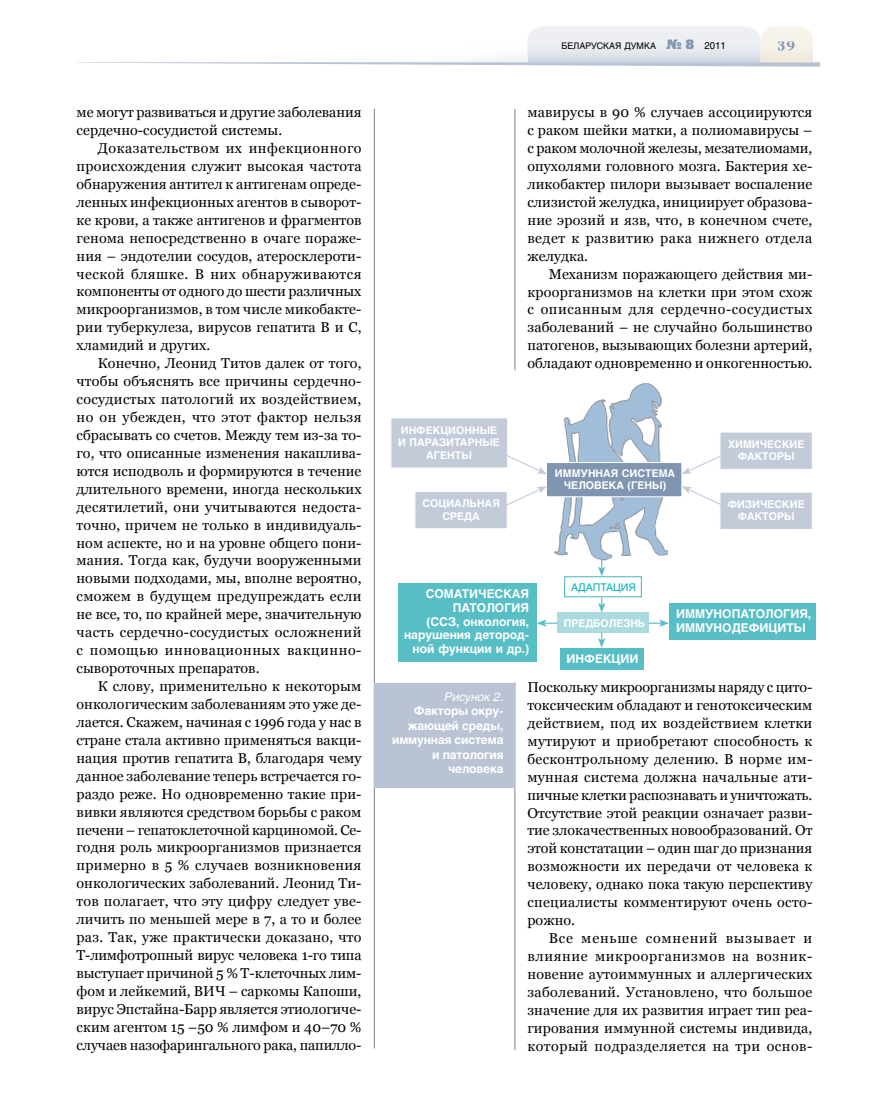
<style>
.page{position:relative;width:872px;height:1106px;background:#fff}
.page>*{position:absolute;margin:0;border:0;box-sizing:border-box;transform-origin:0 0}
.t1{font:14.25px/18px "Georgia";letter-spacing:.005em;color:#000;text-align:justify}
.t2{font:700 13.5px "Georgia";color:#8095af}
.t3{font:700 12px/14.4px "Helios";letter-spacing:-.005em;color:#fff;text-align:right}
.t4{font:italic 12px "Helios";letter-spacing:-.01em;color:#fff}
.t5{font:700 10.5px/12.6px "Helios";color:#fff}
.t6{font:10.5px "Helios";color:#00b0b6}
.t7{font:9px "Helios";color:#000}
.s1{font-family:"Black Grotesk C";font-size:13.5px;color:#8095af}
.s2{font-size:9.75px}
</style>
<div class="page">
<svg style="left:77px;top:26px;width:743px;height:41px"></svg>
<hr style="left:374px;top:109px;width:1px;height:939px;background:#818084">
<hr style="left:514px;top:109px;width:1px;height:261px;background:#818084">
<img style="left:554px;top:383px;width:113px;height:184px">
<hr style="left:514px;top:682px;width:1px;height:368px;background:#818084">
<div style="left:564px;top:576px;width:78px;height:21px;background:#fff;border:1px solid #56bec4"></div>
<div style="left:546px;top:462px;width:136px;height:35px;background:#8095af;border:1px solid #fff"></div>
<div style="left:390px;top:417px;width:118px;height:51px;background:#c3cbd9;border:1px solid #fff"></div>
<div style="left:414px;top:491px;width:93px;height:38px;background:#c3cbd9;border:1px solid #fff"></div>
<div style="left:719px;top:432px;width:93px;height:38px;background:#c3cbd9;border:1px solid #fff"></div>
<div style="left:719px;top:492px;width:93px;height:38px;background:#c3cbd9;border:1px solid #fff"></div>
<svg style="left:681px;top:454px;width:42px;height:20px"></svg>
<svg style="left:681px;top:486px;width:43px;height:21px"></svg>
<svg style="left:505px;top:454px;width:42px;height:20px"></svg>
<svg style="left:505px;top:486px;width:42px;height:21px"></svg>
<div style="left:557px;top:612px;width:92px;height:21px;background:#abdbde"></div>
<div style="left:560px;top:648px;width:84px;height:21px;background:#56bec4"></div>
<div style="left:669px;top:602px;width:146px;height:37px;background:#56bec4"></div>
<div style="left:398px;top:583px;width:138px;height:78px;background:#56bec4"></div>
<div style="left:374px;top:683px;width:140px;height:104px;background:#b9c3d3"></div>
<svg style="left:536px;top:619px;width:21px;height:8px"></svg>
<svg style="left:648px;top:619px;width:21px;height:8px"></svg>
<svg style="left:598px;top:632px;width:7px;height:16px"></svg>
<svg style="left:598px;top:597px;width:7px;height:16px"></svg>
<svg style="left:598px;top:558px;width:7px;height:18px"></svg>
<p class="t1" style="left:77px;top:103px;width:286px">ме могут развиваться и другие заболевания сердечно-сосудистой системы.</p>
<p class="t1" style="left:77px;top:139px;width:286px;text-indent:21px">Доказательством их инфекционного происхождения служит высокая частота обнаружения антител к антигенам опреде&shy;ленных инфекционных агентов в сыворот&shy;ке крови, а также антигенов и фрагментов генома непосредственно в очаге пораже&shy;ния – эндотелии сосудов, атеросклероти&shy;ческой бляшке. В них обнаруживаются компоненты от одного до шести различных микроорганизмов, в том числе микобакте&shy;рии туберкулеза, вирусов гепатита В и С, хламидий и других.</p>
<p class="t1" style="left:77px;top:354px;width:286px;text-indent:21px">Конечно, Леонид Титов далек от того, чтобы объяснять все причины сердечно&shy;сосудистых патологий их воздействием, но он убежден, что этот фактор нельзя сбрасывать со счетов. Между тем из-за то&shy;го, что описанные изменения накаплива&shy;ются исподволь и формируются в течение длительного времени, иногда нескольких десятилетий, они учитываются недоста&shy;точно, причем не только в индивидуаль&shy;ном аспекте, но и на уровне общего пони&shy;мания. Тогда как, будучи вооруженными новыми подходами, мы, вполне вероятно, сможем в будущем предупреждать если не все, то, по крайней мере, значительную часть сердечно-сосудистых осложнений с помощью инновационных вакцинно&shy;сывороточных препаратов.</p>
<p class="t1" style="left:77px;top:677px;width:286px;text-indent:21px">К слову, применительно к некоторым онкологическим заболеваниям это уже де&shy;лается. Скажем, начиная с 1996 года у нас в стране стала активно применяться вакци&shy;нация против гепатита В, благодаря чему данное заболевание теперь встречается го&shy;раздо реже. Но одновременно такие при&shy;вивки являются средством борьбы с раком печени – гепатоклеточной карциномой. Се&shy;годня роль микроорганизмов признается примерно в 5 % случаев возникновения онкологических заболеваний. Леонид Ти&shy;тов полагает, что эту цифру следует уве&shy;личить по меньшей мере в 7, а то и более раз. Так, уже практически доказано, что Т-лимфотропный вирус человека 1-го типа выступает причиной 5 % Т-клеточных лим&shy;фом и лейкемий, ВИЧ – саркомы Капоши, вирус Эпстайна-Барр является этиологиче&shy;ским агентом 15 –50 % лимфом и 40–70 % случаев назофарингального рака, папилло-</p>
<p class="t7" style="left:561px;top:40px;width:166px">БЕЛАРУСКАЯ ДУМКА <span class="s1">№ 8</span> <span class="s2">2011</span></p>
<p class="t2" style="left:778px;top:36px;width:19px">39</p>
<p class="t5" style="left:401px;top:423px;width:64px">Инфекционн</p>
<p class="t5" style="left:480px;top:423px;width:19px">ые</p>
<p class="t5" style="left:398px;top:436px;width:103px">и паразитарные</p>
<p class="t5" style="left:426px;top:449px;width:47px">агенты</p>
<p class="t5" style="left:422px;top:497px;width:79px;text-align:center">социальная среда</p>
<p class="t1" style="left:527px;top:103px;width:286px">мавирусы в 90 % случаев ассоциируются с раком шейки матки, а полиомавирусы – с раком молочной железы, мезателиомами, опухолями головного мозга. Бактерия хе&shy;ликобактер пилори вызывает воспаление слизистой желудка, инициирует образова&shy;ние эрозий и язв, что, в конечном счете, ведет к развитию рака нижнего отдела желудка.</p>
<p class="t1" style="left:527px;top:265px;width:286px;text-indent:21px">Механизм поражающего действия ми&shy;кроорганизмов на клетки при этом схож с описанным для сердечно-сосудистых заболеваний – не случайно большинство патогенов, вызывающих болезни артерий, обладают одновременно и онкогенностью.</p>
<p class="t5" style="left:555px;top:467px;width:76px">ИММУННАЯ СИС</p>
<p class="t5" style="left:564px;top:467px;width:112px;text-indent:81px">ТЕМА<br>ЧЕЛОВЕКА (ГЕНЫ)</p>
<p class="t5" style="left:738px;top:438px;width:68px;text-indent:-10px">химические факто</p>
<p class="t5" style="left:777px;top:450px;width:19px">ры</p>
<p class="t5" style="left:738px;top:498px;width:68px;text-indent:-10px">физические факто</p>
<p class="t5" style="left:777px;top:510px;width:19px">ры</p>
<p class="t6" style="left:571px;top:580px;width:9px">адаптац</p>
<p class="t6" style="left:621px;top:580px;width:15px">ия</p>
<p class="t3" style="left:453px;top:586px;width:78px;text-align:left;text-indent:-27px">соматическая патоло</p>
<p class="t3" style="left:404px;top:601px;width:127px;line-height:13.5px">гия<br>(ссз, онкология, нарушения детород&shy;ной функции и др.)</p>
<p class="t4" style="left:444px;top:689px;width:60px">Рисунок 2.</p>
<p class="t3" style="left:392px;top:704px;width:113px">Факторы окру&shy;жающей среды, иммунная система и патология человека</p>
<p class="t3" style="left:676px;top:606px;width:11px">Имм</p>
<p class="t3" style="left:705px;top:606px;width:18px">уноп</p>
<p class="t3" style="left:740px;top:606px;width:18px">атоло</p>
<p class="t3" style="left:783px;top:606px;width:30px">гия,</p>
<p class="t3" style="left:676px;top:620px;width:48px">иммунод</p>
<p class="t3" style="left:740px;top:620px;width:67px">ефициты</p>
<p class="t5" style="left:564px;top:616px;width:82px">ПРЕДБОЛЕЗНЬ</p>
<p class="t3" style="left:566px;top:651px;width:55px">ИНФЕКЦИИ</p>
<p class="t1" style="left:527px;top:678px;width:286px">Поскольку микроорганизмы наряду с цито&shy;токсическим обладают и генотоксическим действием, под их воздействием клетки мутируют и приобретают способность к бесконтрольному делению. В норме им&shy;мунная система должна начальные ати&shy;пичные клетки распознавать и уничтожать.<br>Отсутствие этой реакции означает разви&shy;тие злокачественных новообразований. От этой констатации – один шаг до признания возможности их передачи от человека к человеку, однако пока такую перспективу специалисты комментируют очень осто&shy;рожно.</p>
<p class="t1" style="left:527px;top:929px;width:286px;text-indent:21px">Все меньше сомнений вызывает и влияние микроорганизмов на возник&shy;новение аутоиммунных и аллергических заболеваний. Установлено, что большое значение для их развития играет тип реа&shy;гирования иммунной системы индивида, который подразделяется на три основ-</p>
</div>
